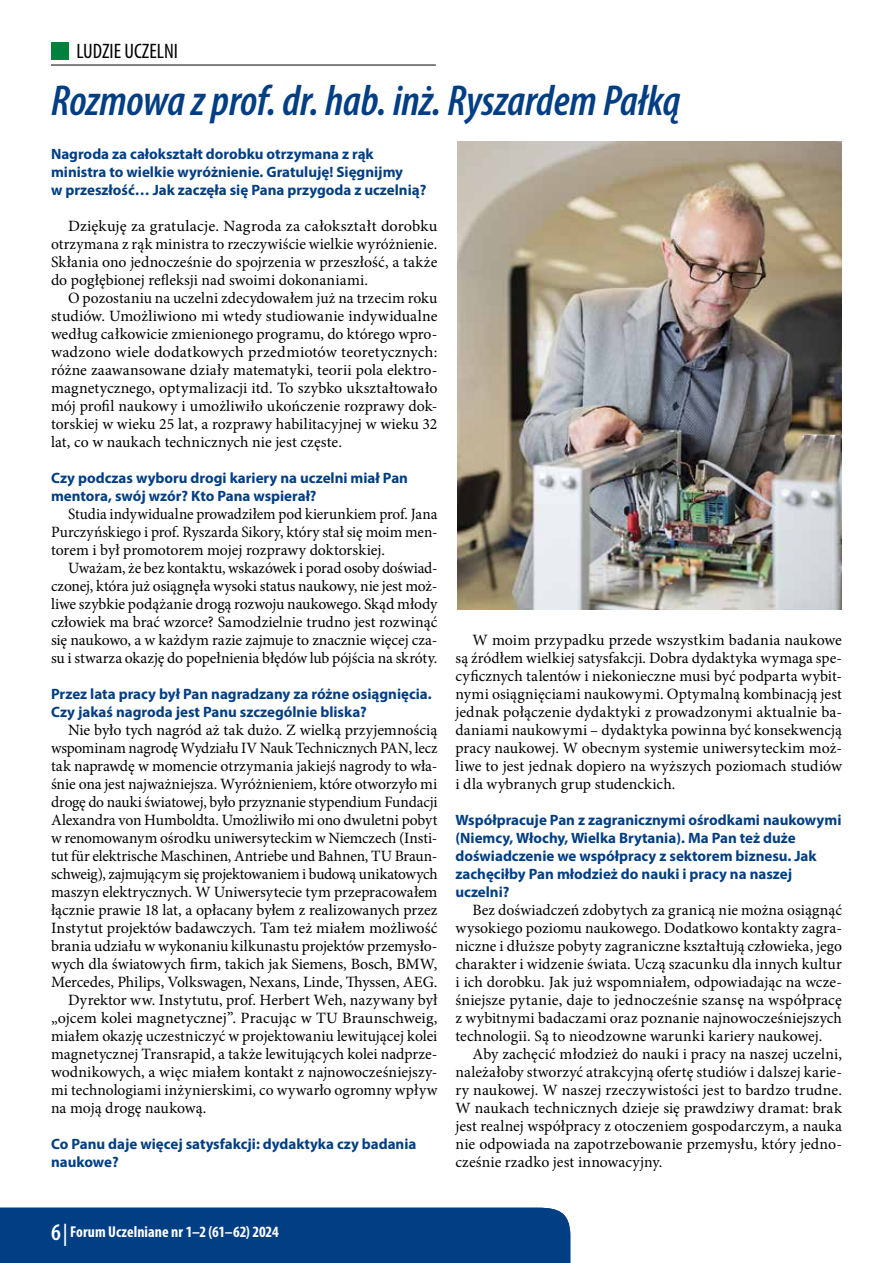
<style>
.page{position:relative;width:893px;height:1263px;background:#fff}
.page>*{position:absolute;margin:0;border:0;box-sizing:border-box;transform-origin:0 0}
.t1{font:italic 600 condensed 43.5px "Myriad Pro";letter-spacing:-.005em;color:#023e84}
.t2{font:condensed 21px "Myriad Pro";color:#000}
.t3{font:15.75px/18px "Minion Pro";letter-spacing:-.005em;color:#000;text-align:justify}
.t4{font:700 condensed 15.75px "Myriad Pro";letter-spacing:.005em;color:#fff}
.t5{font:700 15px/18px "Myriad Pro";color:#023e84}
.s1{font-weight:600;font-size:24px}
.s2{font-weight:400;font-size:33px}
</style>
<div class="page">
<hr style="left:51px;top:65px;width:385px;height:1px;background:#000">
<div style="left:51px;top:43px;width:17px;height:17px;background:#00823d"></div>
<div style="left:0;top:1208px;width:570px;height:55px;background:#023e84"></div>
<img style="left:457px;top:141px;width:385px;height:468px">
<h2 class="t2" style="left:77px;top:39px;width:103px">LUDZIE UCZELNI</h2>
<h1 class="t1" style="left:51px;top:74px;width:631px">Rozmowa z prof. dr. hab. inż. Ryszardem Pałką</h1>
<p class="t5" style="left:51px;top:144px;width:377px">Nagroda za całokształt dorobku otrzymana z rąk ministra to wielkie wyróżnienie. Gratuluję! Sięgnijmy<br>w przeszłość… Jak zaczęła się Pana przygoda z uczelnią?</p>
<p class="t3" style="left:51px;top:217px;width:388px;text-indent:17px">Dziękuję za gratulacje. Nagroda za całokształt dorobku otrzymana z rąk ministra to rzeczywiście wielkie wyróżnienie.<br>Skłania ono jednocześnie do spojrzenia w przeszłość, a także do pogłębionej refleksji nad swoimi dokonaniami.</p>
<p class="t3" style="left:51px;top:289px;width:388px;text-indent:17px">O pozostaniu na uczelni zdecydowałem już na trzecim roku studiów. Umożliwiono mi wtedy studiowanie indywidualne według całkowicie zmienionego programu, do którego wpro&shy;wadzono wiele dodatkowych przedmiotów teoretycznych: różne zaawansowane działy matematyki, teorii pola elektro&shy;magnetycznego, optymalizacji itd. To szybko ukształtowało mój profil naukowy i umożliwiło ukończenie rozprawy dok&shy;torskiej w wieku 25 lat, a rozprawy habilitacyjnej w wieku 32 lat, co w naukach technicznych nie jest częste.</p>
<p class="t5" style="left:51px;top:468px;width:359px">Czy podczas wyboru drogi kariery na uczelni miał Pan mentora, swój wzór? Kto Pana wspierał?</p>
<p class="t3" style="left:51px;top:505px;width:388px;text-indent:17px">Studia indywidualne prowadziłem pod kierunkiem prof. Jana Purczyńskiego i prof. Ryszarda Sikory, który stał się moim men&shy;torem i był promotorem mojej rozprawy doktorskiej.</p>
<p class="t3" style="left:51px;top:559px;width:388px;text-indent:17px">Uważam, że bez kontaktu, wskazówek i porad osoby doświad&shy;czonej, która już osiągnęła wysoki status naukowy, nie jest moż&shy;liwe szybkie podążanie drogą rozwoju naukowego. Skąd młody człowiek ma brać wzorce? Samodzielnie trudno jest rozwinąć się naukowo, a w każdym razie zajmuje to znacznie więcej cza&shy;su i stwarza okazję do popełnienia błędów lub pójścia na skróty.</p>
<p class="t5" style="left:51px;top:684px;width:382px">Przez lata pracy był Pan nagradzany za różne osiągnięcia.<br>Czy jakaś nagroda jest Panu szczególnie bliska?</p>
<p class="t3" style="left:68px;top:721px;width:371px">Nie było tych nagród aż tak dużo. Z wielką przyjemnością</p>
<p class="t3" style="left:51px;top:739px;width:388px">wspominam nagrodę Wydziału IV Nauk Technicznych PAN, lecz</p>
<p class="t3" style="left:51px;top:757px;width:388px">tak naprawdę w momencie otrzymania jakiejś nagrody to wła-</p>
<p class="t3" style="left:51px;top:775px;width:388px">śnie ona jest najważniejsza. Wyróżnieniem, które otworzyło mi</p>
<p class="t3" style="left:51px;top:793px;width:388px">drogę do nauki światowej, było przyznanie stypendium Fundacji</p>
<p class="t3" style="left:51px;top:811px;width:388px">Alexandra von Humboldta. Umożliwiło mi ono dwuletni pobyt</p>
<p class="t3" style="left:51px;top:829px;width:388px">w renomowanym ośrodku uniwersyteckim w Niemczech (Insti-</p>
<p class="t3" style="left:51px;top:847px;width:388px">tut für elektrische Maschinen, Antriebe und Bahnen, TU Braun-</p>
<p class="t3" style="left:51px;top:865px;width:388px">schweig), zajmującym się projektowaniem i budową unikatowych</p>
<p class="t3" style="left:51px;top:883px;width:388px">maszyn elektrycznych. W Uniwersytecie tym przepracowałem</p>
<p class="t3" style="left:51px;top:901px;width:388px">łącznie prawie 18 lat, a opłacany byłem z realizowanych przez</p>
<p class="t3" style="left:51px;top:919px;width:388px">Instytut projektów badawczych. Tam też miałem możliwość</p>
<p class="t3" style="left:51px;top:937px;width:388px">brania udziału w wykonaniu kilkunastu projektów przemysło-</p>
<p class="t3" style="left:51px;top:955px;width:388px">wych dla światowych firm, takich jak Siemens, Bosch, BMW,</p>
<p class="t3" style="left:51px;top:973px;width:388px">Mercedes, Philips, Volkswagen, Nexans, Linde, Thyssen, AEG.</p>
<p class="t3" style="left:68px;top:991px;width:371px">Dyrektor ww. Instytutu, prof. Herbert Weh, nazywany był</p>
<p class="t3" style="left:51px;top:1009px;width:388px">„ojcem kolei magnetycznej”. Pracując w TU Braunschweig,</p>
<p class="t3" style="left:51px;top:1027px;width:388px">miałem okazję uczestniczyć w projektowaniu lewitującej kolei</p>
<p class="t3" style="left:51px;top:1045px;width:388px">magnetycznej Transrapid, a także lewitujących kolei nadprze-</p>
<p class="t3" style="left:51px;top:1063px;width:388px">wodnikowych, a więc miałem kontakt z najnowocześniejszy-</p>
<p class="t3" style="left:51px;top:1081px;width:388px">mi technologiami inżynierskimi, co wywarło ogromny wpływ</p>
<p class="t3" style="left:51px;top:1099px;width:157px">na moją drogę naukową.</p>
<p class="t5" style="left:51px;top:1134px;width:367px">Co Panu daje więcej satysfakcji: dydaktyka czy badania naukowe?</p>
<p class="t3" style="left:455px;top:631px;width:388px;text-indent:17px">W moim przypadku przede wszystkim badania naukowe są źródłem wielkiej satysfakcji. Dobra dydaktyka wymaga spe&shy;cyficznych talentów i niekonieczne musi być podparta wybit&shy;nymi osiągnięciami naukowymi. Optymalną kombinacją jest jednak połączenie dydaktyki z prowadzonymi aktualnie ba&shy;daniami naukowymi – dydaktyka powinna być konsekwencją pracy naukowej. W obecnym systemie uniwersyteckim moż&shy;liwe to jest jednak dopiero na wyższych poziomach studiów i dla wybranych grup studenckich.</p>
<p class="t5" style="left:455px;top:810px;width:387px">Współpracuje Pan z zagranicznymi ośrodkami naukowymi (Niemcy, Włochy, Wielka Brytania). Ma Pan też duże doświadczenie we współpracy z sektorem biznesu. Jak zachęciłby Pan młodzież do nauki i pracy na naszej uczelni?</p>
<p class="t3" style="left:455px;top:901px;width:388px;text-indent:17px">Bez doświadczeń zdobytych za granicą nie można osiągnąć wysokiego poziomu naukowego. Dodatkowo kontakty zagra&shy;niczne i dłuższe pobyty zagraniczne kształtują człowieka, jego charakter i widzenie świata. Uczą szacunku dla innych kultur i ich dorobku. Jak już wspomniałem, odpowiadając na wcze&shy;śniejsze pytanie, daje to jednocześnie szansę na współpracę z wybitnymi badaczami oraz poznanie najnowocześniejszych technologii. Są to nieodzowne warunki kariery naukowej.</p>
<p class="t3" style="left:455px;top:1045px;width:388px;text-indent:17px">Aby zachęcić młodzież do nauki i pracy na naszej uczelni, należałoby stworzyć atrakcyjną ofertę studiów i dalszej karie&shy;ry naukowej. W naszej rzeczywistości jest to bardzo trudne.<br>W naukach technicznych dzieje się prawdziwy dramat: brak jest realnej współpracy z otoczeniem gospodarczym, a nauka nie odpowiada na zapotrzebowanie przemysłu, który jedno&shy;cześnie rzadko jest innowacyjny.</p>
<p class="t4" style="left:51px;top:1221px;width:229px"><span class="s1">6</span><span class="s2">I</span> Forum Uczelniane nr 1–2 (61–62) 2024</p>
</div>
